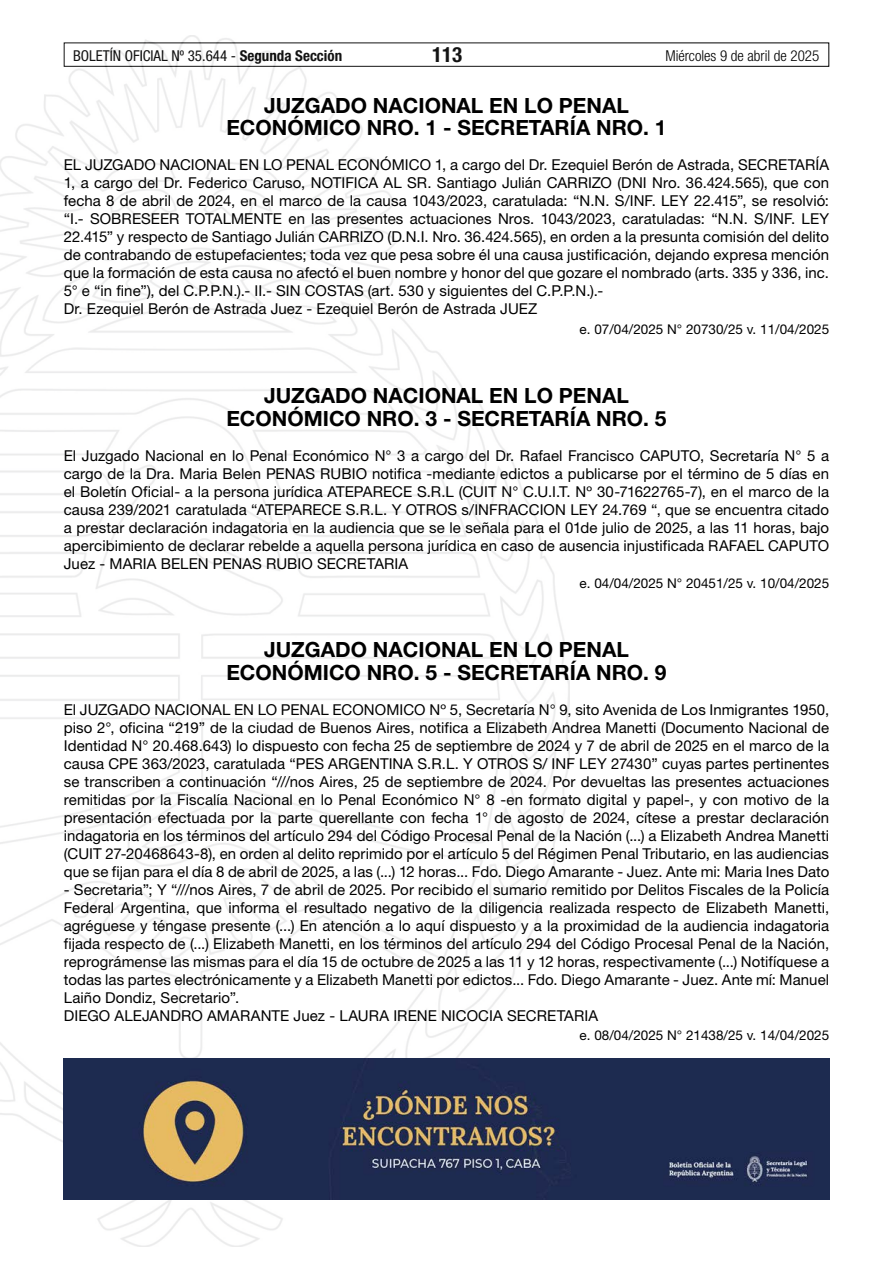
<style>
.page{position:relative;width:893px;height:1263px;background:#fff}
.page>*{position:absolute;margin:0;border:0;box-sizing:border-box;transform-origin:0 0}
.t1{font:700 21px/22.5px "Helvetica Neue LT Std";color:#000;text-align:center}
.t2{font:700 condensed 21px "Helvetica Neue LT Std";color:#000}
.t3{font:15px/18px "Helvetica Neue LT Std";letter-spacing:.005em;color:#000}
.t4{font:condensed 15px "Helvetica Neue LT Std";color:#000}
.t5{font:300 condensed 15px "Helvetica Neue LT Std";color:#000}
.t6{font:13.5px "Helvetica Neue LT Std";color:#000}
.s1{font-weight:700}
</style>
<div class="page">
<div style="left:64px;top:43px;width:765px;height:24px;border:1px solid #000"></div>
<img style="left:0;top:35px;width:569px;height:1211px">
<img style="left:64px;top:1059px;width:765px;height:140px">
<p class="t4" style="left:73px;top:47px;width:271px">BOLETÍN OFICIAL Nº 35.644 - <span class="s1">Segunda Sección</span></p>
<h1 class="t2" style="left:432px;top:42px;width:32px">113</h1>
<p class="t5" style="left:665px;top:47px;width:155px">Miércoles 9 de abril de 2025</p>
<h1 class="t1" style="left:226px;top:94px;width:442px">JUZGADO NACIONAL EN LO PENAL<br>ECONÓMICO NRO. 1 - SECRETARÍA NRO. 1</h1>
<p class="t3" style="left:64px;top:156px;width:767px">EL JUZGADO NACIONAL EN LO PENAL ECONÓMICO 1, a cargo del Dr. Ezequiel Berón de Astrada, SECRETARÍA 1, a cargo del Dr. Federico Caruso, NOTIFICA AL SR. Santiago Julián CARRIZO (DNI Nro. 36.424.565), que con fecha 8 de abril de 2024, en el marco de la causa 1043/2023, caratulada: “N.N. S/INF. LEY 22.415”, se resolvió: “I.- SOBRESEER TOTALMENTE en las presentes actuaciones Nros. 1043/2023, caratuladas: “N.N. S/INF. LEY 22.415” y respecto de Santiago Julián CARRIZO (D.N.I. Nro. 36.424.565), en orden a la presunta comisión del delito de contrabando de estupefacientes; toda vez que pesa sobre él una causa justificación, dejando expresa mención que la formación de esta causa no afectó el buen nombre y honor del que gozare el nombrado (arts. 335 y 336, inc.<br>5° e “in fine”), del C.P.P.N.).- II.- SIN COSTAS (art. 530 y siguientes del C.P.P.N.).-<br>Dr. Ezequiel Berón de Astrada Juez - Ezequiel Berón de Astrada JUEZ</p>
<p class="t6" style="left:580px;top:321px;width:251px">e. 07/04/2025 N° 20730/25 v. 11/04/2025</p>
<h1 class="t1" style="left:226px;top:384px;width:442px">JUZGADO NACIONAL EN LO PENAL<br>ECONÓMICO NRO. 3 - SECRETARÍA NRO. 5</h1>
<p class="t3" style="left:64px;top:446px;width:767px;text-align:justify">El Juzgado Nacional en lo Penal Económico N° 3 a cargo del Dr. Rafael Francisco CAPUTO, Secretaría N° 5 a cargo de la Dra. Maria Belen PENAS RUBIO notifica -mediante edictos a publicarse por el término de 5 días en el Boletín Oficial- a la persona jurídica ATEPARECE S.R.L (CUIT N° C.U.I.T. Nº 30-71622765-7), en el marco de la causa 239/2021 caratulada “ATEPARECE S.R.L. Y OTROS s/INFRACCION LEY 24.769 “, que se encuentra citado a prestar declaración indagatoria en la audiencia que se le señala para el 01de julio de 2025, a las 11 horas, bajo apercibimiento de declarar rebelde a aquella persona jurídica en caso de ausencia injustificada RAFAEL CAPUTO Juez - MARIA BELEN PENAS RUBIO SECRETARIA</p>
<p class="t6" style="left:580px;top:575px;width:251px">e. 04/04/2025 N° 20451/25 v. 10/04/2025</p>
<h1 class="t1" style="left:226px;top:638px;width:442px">JUZGADO NACIONAL EN LO PENAL<br>ECONÓMICO NRO. 5 - SECRETARÍA NRO. 9</h1>
<p class="t3" style="left:64px;top:700px;width:767px;text-align:justify">El JUZGADO NACIONAL EN LO PENAL ECONOMICO Nº 5, Secretaría N° 9, sito Avenida de Los Inmigrantes 1950, piso 2°, oficina “219” de la ciudad de Buenos Aires, notifica a Elizabeth Andrea Manetti (Documento Nacional de Identidad N° 20.468.643) lo dispuesto con fecha 25 de septiembre de 2024 y 7 de abril de 2025 en el marco de la causa CPE 363/2023, caratulada “PES ARGENTINA S.R.L. Y OTROS S/ INF LEY 27430” cuyas partes pertinentes se transcriben a continuación “///nos Aires, 25 de septiembre de 2024. Por devueltas las presentes actuaciones remitidas por la Fiscalía Nacional en lo Penal Económico N° 8 -en formato digital y papel-, y con motivo de la presentación efectuada por la parte querellante con fecha 1° de agosto de 2024, cítese a prestar declaración indagatoria en los términos del artículo 294 del Código Procesal Penal de la Nación (...) a Elizabeth Andrea Manetti (CUIT 27-20468643-8), en orden al delito reprimido por el artículo 5 del Régimen Penal Tributario, en las audiencias que se fijan para el día 8 de abril de 2025, a las (...) 12 horas... Fdo. Diego Amarante - Juez. Ante mi: Maria Ines Dato</p>
<p class="t3" style="left:64px;top:880px;width:767px">- Secretaria”; Y “///nos Aires, 7 de abril de 2025. Por recibido el sumario remitido por Delitos Fiscales de la Policía Federal Argentina, que informa el resultado negativo de la diligencia realizada respecto de Elizabeth Manetti, agréguese y téngase presente (...) En atención a lo aquí dispuesto y a la proximidad de la audiencia indagatoria fijada respecto de (...) Elizabeth Manetti, en los términos del artículo 294 del Código Procesal Penal de la Nación, reprográmense las mismas para el día 15 de octubre de 2025 a las 11 y 12 horas, respectivamente (...) Notifíquese a todas las partes electrónicamente y a Elizabeth Manetti por edictos... Fdo. Diego Amarante - Juez. Ante mí: Manuel Laiño Dondiz, Secretario”.<br>DIEGO ALEJANDRO AMARANTE Juez - LAURA IRENE NICOCIA SECRETARIA</p>
<p class="t6" style="left:580px;top:1028px;width:251px">e. 08/04/2025 N° 21438/25 v. 14/04/2025</p>
</div>
